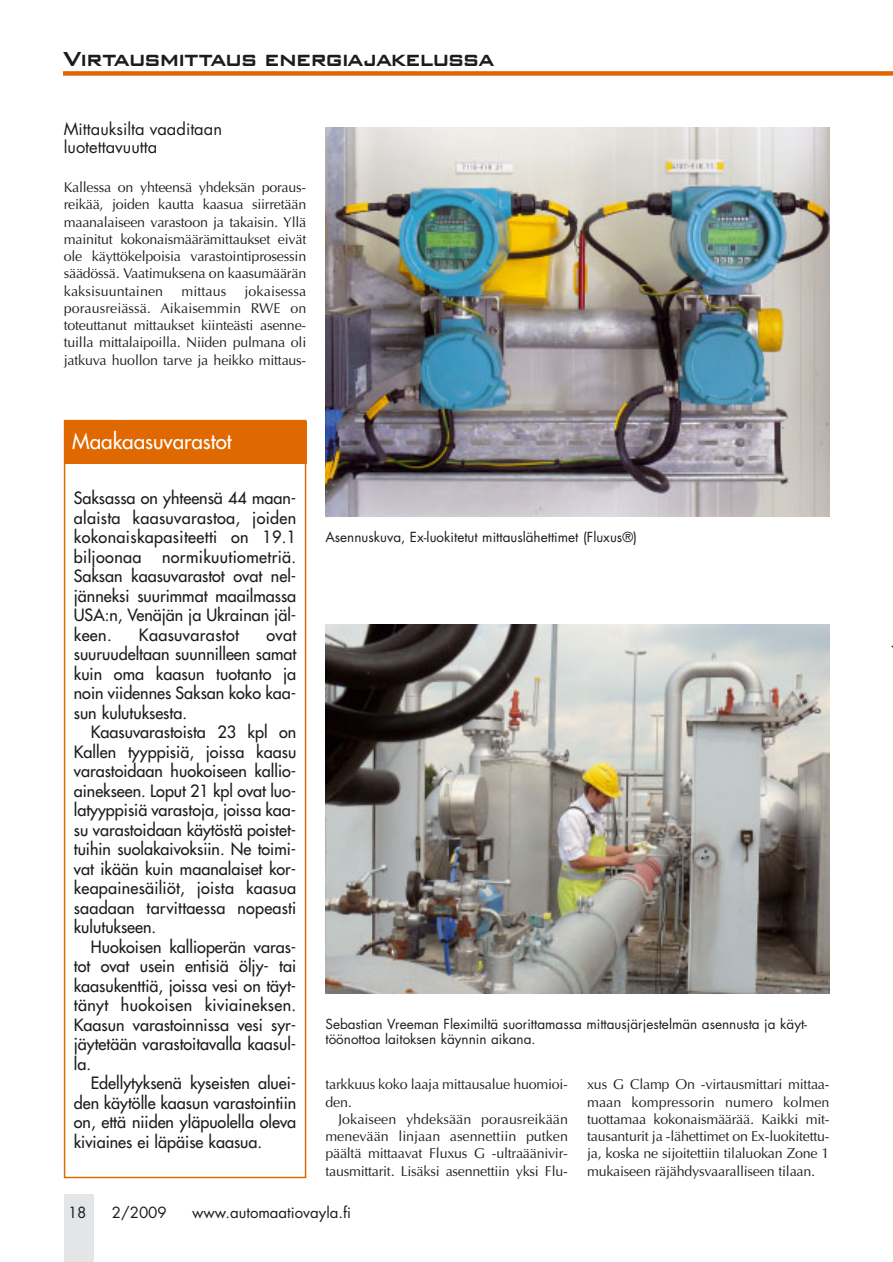
<style>
.page{position:relative;width:893px;height:1262px;background:#fff}
.page>*{position:absolute;margin:0;border:0;box-sizing:border-box;transform-origin:0 0}
.t1{font:700 21px "Banque Gothique";color:#1b1c20}
.t2{font:21px "Futura";color:#fff}
.t3{font:16.5px/19.5px "Futura";color:#1b1c20;text-align:justify}
.t4{font:16.5px/18px "Futura";color:#1b1c20}
.t5{font:16.5px "Futura";letter-spacing:.025em;color:#1b1c20}
.t6{font:15px "Futura";color:#1b1c20}
.t7{font:14.25px/17.2px "Optima";letter-spacing:-.015em;color:#1b1c20;text-align:justify}
.t8{font:14.25px "Optima";letter-spacing:.005em;color:#1b1c20}
.t9{font:13.5px/15px "Futura";color:#1b1c20}
</style>
<div class="page">
<div style="left:63px;top:71px;width:829px;height:5px;background:#df6800"></div>
<div style="left:64px;top:1194px;width:30px;height:67px;background:#e3e5e6"></div>
<img style="left:325px;top:128px;width:504px;height:388px">
<img style="left:325px;top:624px;width:504px;height:370px">
<div style="left:64px;top:420px;width:242px;height:758px;border:2px solid #df6800"></div>
<div style="left:64px;top:421px;width:242px;height:43px;background:#df6800"></div>
<p class="t1" style="left:64px;top:46px;width:431px">Virtausmittaus energiajakelussa</p>
<p class="t4" style="left:64px;top:121px;width:160px">Mittauksilta vaaditaan luotettavuutta</p>
<p class="t7" style="left:64px;top:180px;width:244px">Kallessa on yhteensä yhdeksän poraus&shy;reikää, joiden kautta kaasua siirretään maanalaiseen varastoon ja takaisin. Yllä mainitut kokonaismäärämittaukset eivät ole käyttökelpoisia varastointiprosessin säädössä. Vaatimuksena on kaasumäärän kaksisuuntainen</p>
<p class="t7" style="left:64px;top:283px;width:244px;text-indent:181px">jokaisessa porausreiässä. Aikaisemmin RWE on toteuttanut mittaukset kiinteästi asenne&shy;tuilla mittalaipoilla. Niiden pulmana oli jatkuva huollon tarve ja heikko mittaus-</p>
<p class="t8" style="left:181px;top:285px;width:46px">mittaus</p>
<p class="t2" style="left:72px;top:431px;width:161px">Maakaasuvarastot</p>
<p class="t3" style="left:74px;top:489px;width:224px">Saksassa on yhteensä 44 maan&shy;alaista kaasuvarastoa, joiden kokonaiskapasiteetti on 19.1 biljoonaa normikuutiometriä.<br>Saksan kaasuvarastot ovat nel&shy;jänneksi suurimmat maailmassa USA:n, Venäjän ja Ukrainan jäl&shy;keen.</p>
<p class="t5" style="left:139px;top:626px;width:102px">Kaasuvarastot</p>
<p class="t3" style="left:74px;top:626px;width:224px;text-indent:192px">ovat suuruudeltaan suunnilleen samat kuin oma kaasun tuotanto ja noin viidennes Saksan koko kaa&shy;sun kulutuksesta.</p>
<p class="t3" style="left:74px;top:723px;width:224px;text-indent:17px">Kaasuvarastoista 23 kpl on Kallen tyyppisiä, joissa kaasu varastoidaan huokoiseen kallio&shy;ainekseen. Loput 21 kpl ovat luo&shy;latyyppisiä varastoja, joissa kaa&shy;su varastoidaan käytöstä poistet&shy;tuihin suolakaivoksiin. Ne toimi&shy;vat ikään kuin maanalaiset kor&shy;keapainesäiliöt, joista kaasua saadaan tarvittaessa nopeasti kulutukseen.</p>
<p class="t3" style="left:74px;top:938px;width:224px;text-indent:17px">Huokoisen kallioperän varas&shy;tot ovat usein entisiä öljy- tai kaasukenttiä, joissa vesi on täyt&shy;tänyt huokoisen kiviaineksen.<br>Kaasun varastoinnissa vesi syr&shy;jäytetään varastoitavalla kaasul&shy;la.</p>
<p class="t3" style="left:74px;top:1074px;width:224px;text-indent:17px">Edellytyksenä kyseisten aluei&shy;den käytölle kaasun varastointiin on, että niiden yläpuolella oleva kiviaines ei läpäise kaasua.</p>
<p class="t9" style="left:325px;top:531px;width:313px">Asennuskuva, Ex-luokitetut mittauslähettimet (Fluxus®)</p>
<p class="t9" style="left:325px;top:1017px;width:483px">Sebastian Vreeman Fleximiltä suorittamassa mittausjärjestelmän asennusta ja käyt&shy;töönottoa laitoksen käynnin aikana.</p>
<p class="t7" style="left:325px;top:1077px;width:244px">tarkkuus koko laaja mittausalue huomioi&shy;den.</p>
<p class="t7" style="left:325px;top:1111px;width:244px;text-indent:13px">Jokaiseen yhdeksään porausreikään menevään linjaan asennettiin putken päältä mittaavat Fluxus G -ultraäänivir&shy;tausmittarit. Lisäksi asennettiin yksi Flu-</p>
<p class="t7" style="left:587px;top:1077px;width:244px">xus G Clamp On -virtausmittari mittaa&shy;maan kompressorin numero kolmen tuottamaa kokonaismäärää. Kaikki mit&shy;tausanturit ja -lähettimet on Ex-luokitettu&shy;ja, koska ne sijoitettiin tilaluokan Zone 1 mukaiseen räjähdysvaaralliseen tilaan.</p>
<p class="t6" style="left:68px;top:1205px;width:20px">18</p>
<p class="t6" style="left:112px;top:1205px;width:56px">2/2009</p>
<p class="t6" style="left:192px;top:1205px;width:160px">www.automaatiovayla.fi</p>
</div>
